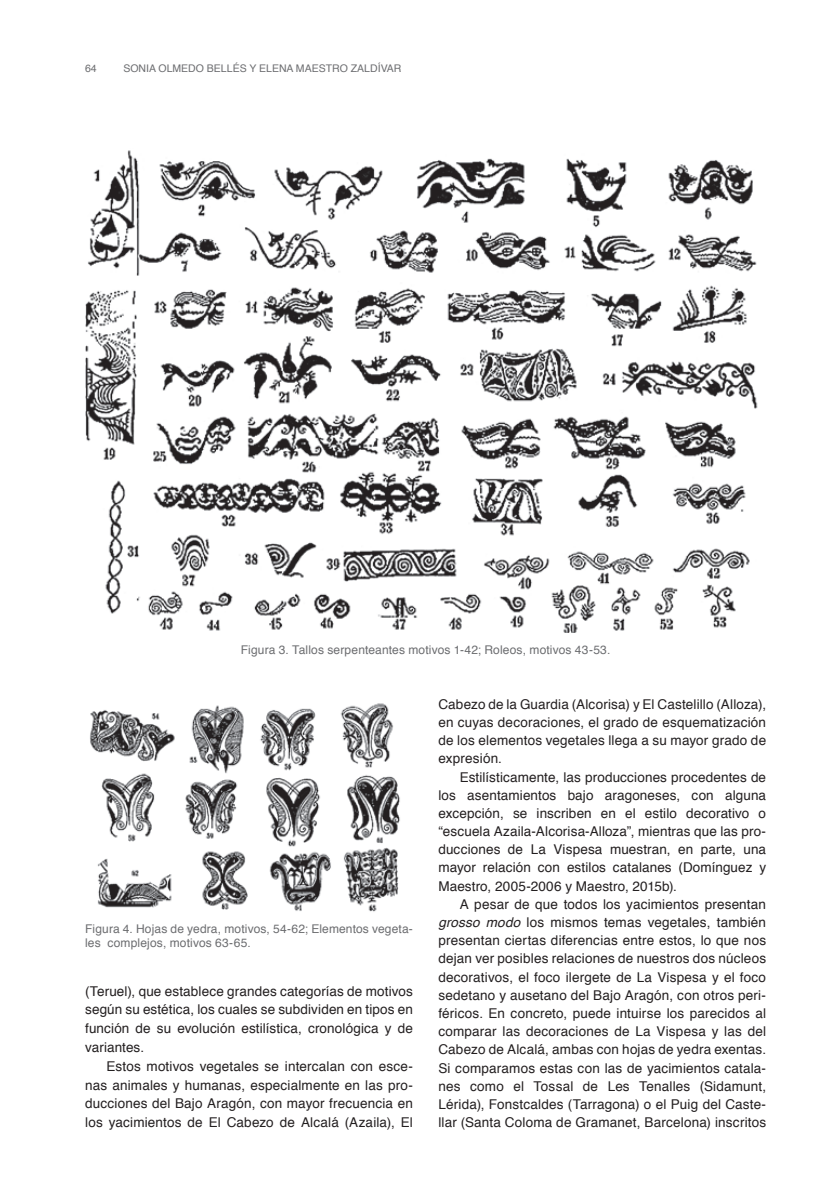
<style>
.page{position:relative;width:830px;height:1191px;background:#fff}
.page>*{position:absolute;margin:0;border:0;box-sizing:border-box;transform-origin:0 0}
.t1{font:13.5px/18.1px "Helvetica";letter-spacing:.01em;color:#231f20;text-align:justify}
.t2{font:12px/14.4px "Helvetica";letter-spacing:.01em;color:#6c6d70}
.t3{font:10.5px "Helvetica";color:#6c6d70}
.s1{font-style:italic}
</style>
<div class="page">
<img style="left:85px;top:150px;width:673px;height:482px">
<img style="left:90px;top:703px;width:310px;height:209px">
<p class="t3" style="left:85px;top:64px;width:13px">64</p>
<p class="t3" style="left:123px;top:64px;width:279px">SONIA OLMEDO BELLÉS Y ELENA MAESTRO ZALDÍVAR</p>
<p class="t2" style="left:241px;top:644px;width:371px">Figura 3. Tallos serpenteantes motivos 1-42; Roleos, motivos 43-53.</p>
<p class="t2" style="left:85px;top:922px;width:329px">Figura 4. Hojas de yedra, motivos, 54-62; Elementos vegeta&shy;les complejos, motivos 63-65.</p>
<p class="t1" style="left:85px;top:982px;width:329px;line-height:18.8px">(Teruel), que establece grandes categorías de motivos según su estética, los cuales se subdividen en tipos en función de su evolución estilística, cronológica y de variantes.</p>
<p class="t1" style="left:85px;top:1057px;width:329px;line-height:18.8px;text-indent:21px">Estos motivos vegetales se intercalan con esce&shy;nas animales y humanas, especialmente en las pro&shy;ducciones del Bajo Aragón, con mayor frecuencia en los yacimientos de El Cabezo de Alcalá (Azaila), El</p>
<p class="t1" style="left:438px;top:696px;width:329px">Cabezo de la Guardia (Alcorisa) y El Castelillo (Alloza), en cuyas decoraciones, el grado de esquematización de los elementos vegetales llega a su mayor grado de expresión.</p>
<p class="t1" style="left:438px;top:769px;width:329px;text-indent:21px">Estilísticamente, las producciones procedentes de los asentamientos bajo aragoneses, con alguna excepción, se inscriben en el estilo decorativo o “escuela Azaila-Alcorisa-Alloza”, mientras que las pro&shy;ducciones de La Vispesa muestran, en parte, una mayor relación con estilos catalanes (Domínguez y Maestro, 2005-2006 y Maestro, 2015b).</p>
<p class="t1" style="left:438px;top:896px;width:329px;text-indent:21px">A pesar de que todos los yacimientos presentan <span class="s1">grosso modo</span> los mismos temas vegetales, también presentan ciertas diferencias entre estos, lo que nos dejan ver posibles relaciones de nuestros dos núcleos decorativos, el foco ilergete de La Vispesa y el foco sedetano y ausetano del Bajo Aragón, con otros peri&shy;féricos. En concreto, puede intuirse los parecidos al comparar las decoraciones de La Vispesa y las del Cabezo de Alcalá, ambas con hojas de yedra exentas.<br>Si comparamos estas con las de yacimientos catala&shy;nes como el Tossal de Les Tenalles (Sidamunt, Lérida), Fonstcaldes (Tarragona) o el Puig del Caste&shy;llar (Santa Coloma de Gramanet, Barcelona) inscritos</p>
</div>
